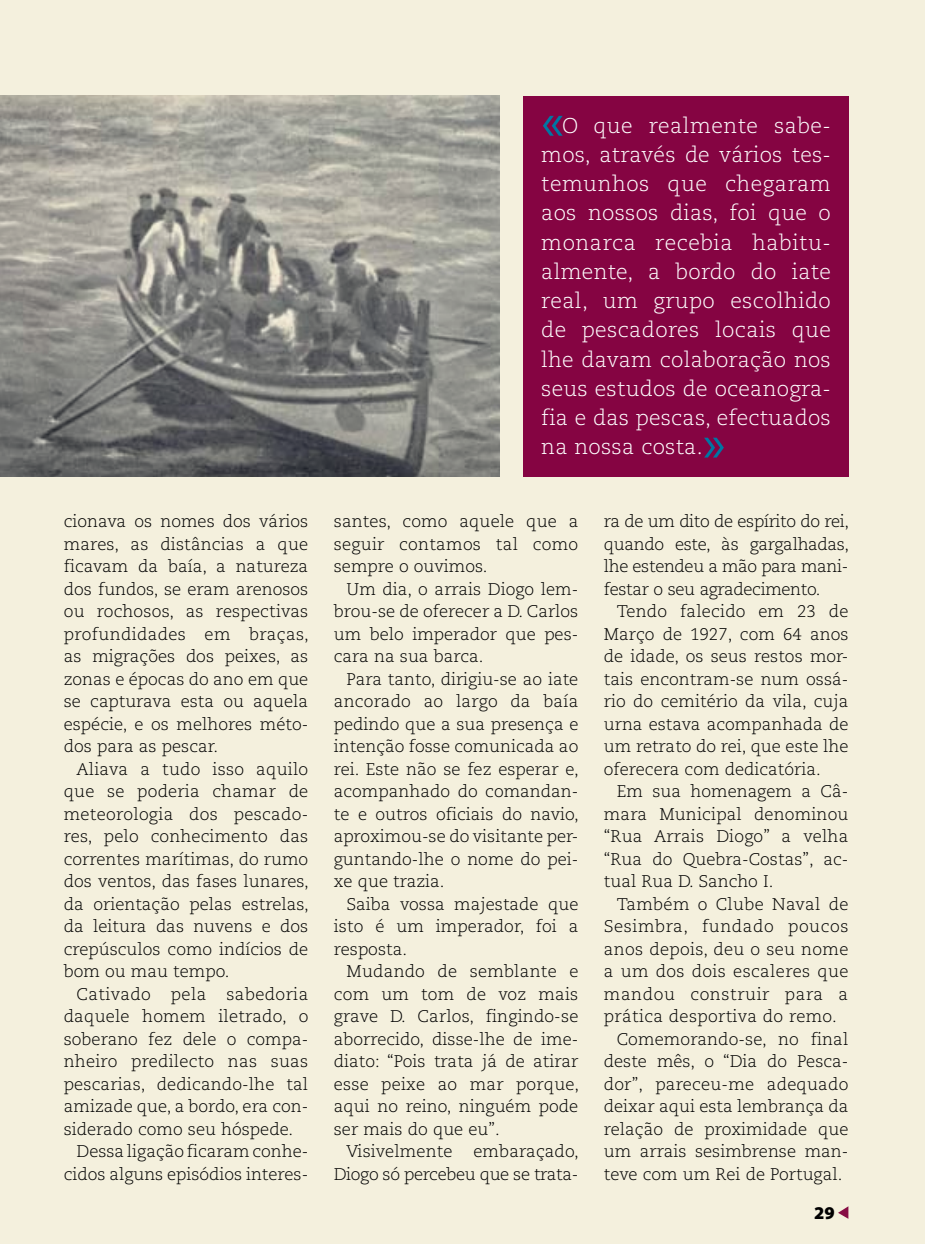
<style>
.page{position:relative;width:925px;height:1244px;background:#f4f0dd}
.page>*{position:absolute;margin:0;border:0;box-sizing:border-box;transform-origin:0 0}
.t1{font:54px "Myriad Pro";color:#0076a3}
.t2{font:300 21.38px/29.2px "Caecilia";letter-spacing:.01em;color:#fff;text-align:justify}
.t3{font:900 18px "Myriad Pro";color:#000}
.t4{font:300 16.88px/22.5px "Caecilia";color:#000;text-align:justify}
.t5{font:300 16.88px "Caecilia";letter-spacing:.02em;color:#000}
.t6{font:300 16.88px/22.5px "Caecilia";letter-spacing:-.02em;color:#000;text-align:right}
.t7{font:300 16.88px "Caecilia";letter-spacing:.035em;color:#000}
.t8{font:300 16.88px "Caecilia";letter-spacing:.025em;color:#000}
</style>
<div class="page">
<img style="left:0;top:96px;width:499px;height:380px">
<svg style="left:838px;top:1206px;width:10px;height:13px"></svg>
<div style="left:523px;top:96px;width:325px;height:380px;background:#850442"></div>
<p class="t4" style="left:64px;top:510px;width:246px">cionava os nomes dos vários mares, as distâncias a que ficavam da baía, a natureza dos fundos, se eram arenosos ou rochosos, as respectivas profundidades em braças, as migrações dos peixes, as zo-nas e épocas do ano em que se capturava esta ou aquela espécie, e os melhores méto&shy;dos para as pescar.</p>
<p class="t4" style="left:64px;top:758px;width:247px;text-indent:13px">Aliava a tudo isso aquilo que se poderia chamar de me--teorologia dos pescado&shy;res, pelo conhecimento das corren-tes marítimas, do rumo dos ventos, das fases lunares, da orientação pelas estrelas, da leitura das nuvens e dos crepúsculos como indícios de bom ou mau tempo.</p>
<p class="t8" style="left:77px;top:984px;width:233px">Cativado pela sabedoria</p>
<p class="t4" style="left:64px;top:1005px;width:246px">daquele homem iletrado, o</p>
<p class="t4" style="left:64px;top:1028px;width:246px">soberano fez dele o compa-</p>
<p class="t4" style="left:64px;top:1050px;width:246px">nheiro predilecto nas suas</p>
<p class="t4" style="left:64px;top:1073px;width:245px">pescarias, dedicando-lhe tal</p>
<p class="t4" style="left:64px;top:1095px;width:246px">amizade que, a bordo, era con-</p>
<p class="t4" style="left:64px;top:1118px;width:231px">siderado como seu hóspede.</p>
<p class="t4" style="left:77px;top:1140px;width:233px">Dessa ligação ficaram conhe-</p>
<p class="t4" style="left:64px;top:1163px;width:246px">cidos alguns episódios interes-</p>
<h1 class="t1" style="left:541px;top:88px;width:24px">«</h1>
<p class="t2" style="left:541px;top:111px;width:291px;text-indent:21px">O que realmente sabe&shy;mos, através de vários tes&shy;temunhos que chegaram aos nos-sos dias, foi que o monarca recebia habitu&shy;almente, a bordo do iate real, um grupo escolhido de pescadores lo---cais que lhe davam colabora-ção nos seus estudos de oceanogra&shy;fia e das pescas, efectuados na nossa costa.</p>
<h1 class="t1" style="left:703px;top:410px;width:24px">»</h1>
<p class="t4" style="left:334px;top:510px;width:246px">santes, como aquele que a seguir contamos tal como sem-pre o ouvimos.</p>
<p class="t4" style="left:334px;top:578px;width:246px;text-indent:13px">Um dia, o arrais Diogo lem&shy;brou-se de oferecer a D. Carlos um belo imperador que pes&shy;cara na sua barca.</p>
<p class="t4" style="left:334px;top:668px;width:247px;text-align:left;text-indent:13px">Para tanto, dirigiu-se ao iate ancorado ao largo da baía pedindo que a sua presença e intenção fosse comunicada ao rei. Este não se fez esperar e, acompanhado do comandan&shy;te e outros oficiais do navio, aproximou-se do visitante per----- guntando-lhe o nome do pei&shy;xe que trazia.</p>
<p class="t4" style="left:334px;top:893px;width:246px;text-indent:13px">Saiba vossa majestade que isto é um imperador, foi a res--posta.</p>
<p class="t4" style="left:334px;top:960px;width:247px;text-indent:13px">Mudando de semblante e com um tom de voz mais gra-ve D. Carlos, fingindo-se aborrecido, disse-lhe de ime&shy;diato: “Pois trata já de atirar esse peixe ao mar porque, aqui no reino, ninguém pode ser mais do que eu”.</p>
<p class="t6" style="left:334px;top:1140px;width:247px">Visivelmente embaraçado,<br>Dio---go só percebeu que se trata-</p>
<p class="t4" style="left:604px;top:510px;width:247px">ra de um dito de espírito do rei, quando este, às gargalhadas, lhe estendeu a mão para mani&shy;festar o seu agradecimento.</p>
<p class="t4" style="left:604px;top:600px;width:246px;text-indent:13px">Tendo falecido em 23 de Março de 1927, com 64 anos de idade, os seus restos mor&shy;tais encontram-se num ossá&shy;rio do cemitério da vila, cuja urna estava acompanhada de um retrato do rei, que este lhe oferecera com dedicatória.</p>
<p class="t4" style="left:604px;top:780px;width:246px;text-align:left;text-indent:13px">Em sua homenagem a Câ&shy;mara Municipal denominou “Rua Arrais Diogo” a velha “Rua do Quebra-Costas”, ac&shy;tual Rua D. Sancho I.</p>
<p class="t5" style="left:617px;top:894px;width:233px">Também o Clube Naval de</p>
<p class="t7" style="left:604px;top:917px;width:246px">Sesimbra, fundado poucos</p>
<p class="t5" style="left:604px;top:939px;width:246px">anos depois, deu o seu nome</p>
<p class="t5" style="left:604px;top:962px;width:246px">a um dos dois escaleres que</p>
<p class="t7" style="left:604px;top:984px;width:246px">mandou construir para a</p>
<p class="t5" style="left:604px;top:1007px;width:234px">prática desportiva do remo.</p>
<p class="t4" style="left:617px;top:1028px;width:232px">Comemorando-se, no final</p>
<p class="t4" style="left:604px;top:1050px;width:246px">deste mês, o “Dia do Pesca-</p>
<p class="t4" style="left:604px;top:1073px;width:246px">dor”, pareceu-me adequado</p>
<p class="t4" style="left:604px;top:1095px;width:246px">deixar aqui esta lembrança da</p>
<p class="t4" style="left:604px;top:1118px;width:246px">relação de proximidade que</p>
<p class="t4" style="left:604px;top:1140px;width:246px">um arrais sesimbrense man-</p>
<p class="t4" style="left:604px;top:1163px;width:240px">teve com um Rei de Portugal.</p>
<p class="t3" style="left:814px;top:1200px;width:22px">29</p>
</div>
